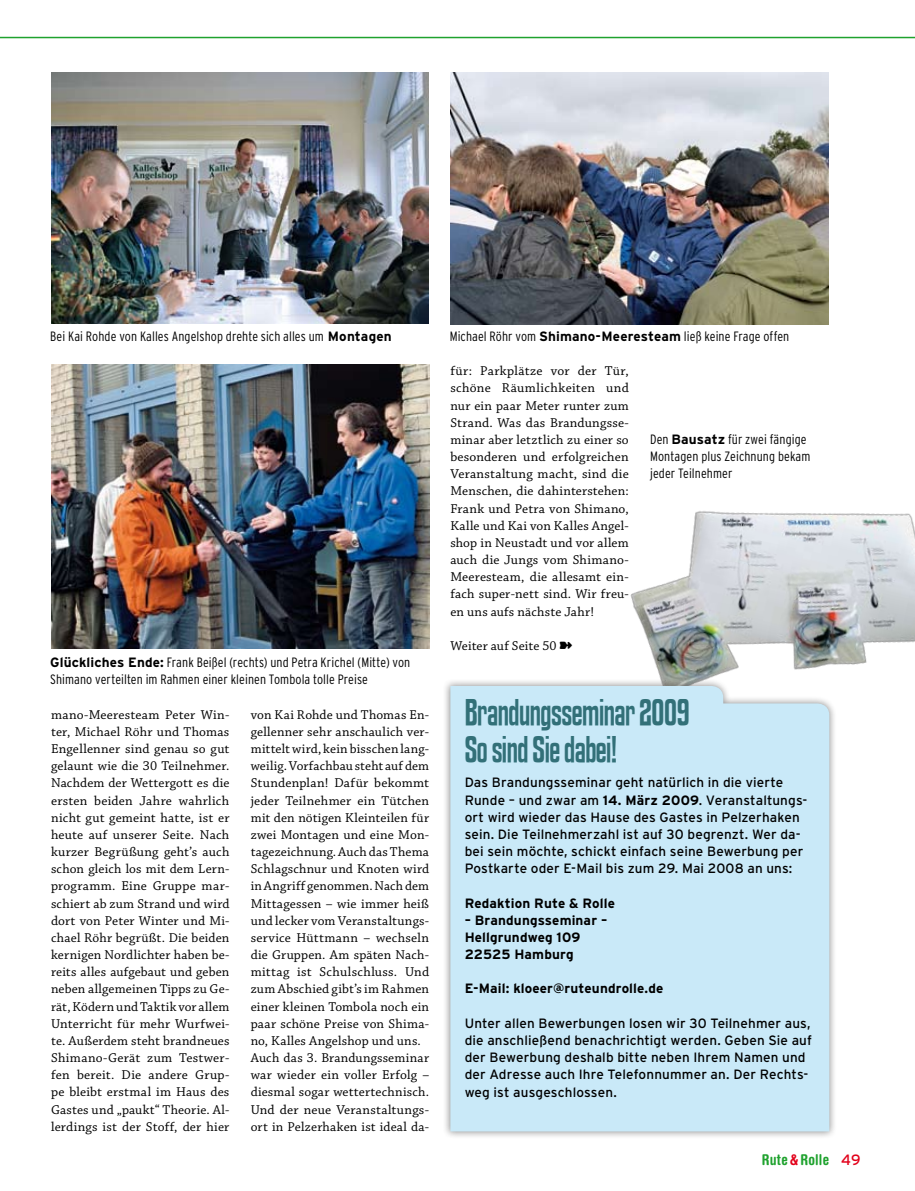
<style>
.page{position:relative;width:915px;height:1191px;background:#fff}
.page>*{position:absolute;margin:0;border:0;box-sizing:border-box;transform-origin:0 0}
.t1{font:36px/37.5px "Kenyan Coffee";letter-spacing:-.005em;color:#327078}
.t2{font:700 condensed 15px "Helvetica Rounded";letter-spacing:.01em;color:#1fa22e}
.t3{font:13.5px/17.1px "Chaparral Pro";letter-spacing:.015em;color:#000;text-align:justify}
.t4{font:13.5px/17.1px "Interstate";letter-spacing:.01em;color:#000}
.t5{font:300 condensed 13.5px/17.1px "Interstate";letter-spacing:.005em;color:#000}
.t6{font:700 13.5px/17.1px "Interstate";letter-spacing:.01em;color:#000}
.s1{font-weight:700;font-stretch:normal}
.s2{font-weight:700}
.s3{color:#e2001a}
.s4{font-family:"Interstate";font-weight:400;font-stretch:normal;color:#e2001a}
</style>
<div class="page">
<hr style="left:0;top:37px;width:914px;height:1px;background:#1fa22e">
<img style="left:630px;top:511px;width:284px;height:167px">
<div style="left:442px;top:678px;width:400px;height:467px;background:#000;opacity:.45"></div>
<div style="left:450px;top:686px;width:379px;height:445px;background:#c9e9f8"></div>
<img style="left:51px;top:72px;width:378px;height:252px">
<img style="left:450px;top:72px;width:378px;height:252px">
<img style="left:51px;top:364px;width:378px;height:284px">
<p class="t5" style="left:50px;top:327px;width:343px">Bei Kai Rohde von Kalles Angelshop drehte sich alles um <span class="s1">Montagen</span></p>
<p class="t5" style="left:50px;top:653px;width:361px"><span class="s1">Glückliches Ende:</span> Frank Beißel (rechts) und Petra Krichel (Mitte) von<br>Shimano verteilten im Rahmen einer kleinen Tombola tolle Preise</p>
<p class="t3" style="left:51px;top:706px;width:180px">mano-Meeresteam Peter Win&shy;ter, Michael Röhr und Thomas Engellenner sind genau so gut gelaunt wie die 30 Teilnehmer.<br>Nachdem der Wettergott es die ersten beiden Jahre wahrlich nicht gut gemeint hatte, ist er heute auf unserer Seite. Nach kurzer Begrüßung geht’s auch schon gleich los mit dem Lern&shy;programm. Eine Gruppe mar&shy;schiert ab zum Strand und wird dort von Peter Winter und Mi&shy;chael Röhr begrüßt. Die beiden kernigen Nordlichter haben be&shy;reits alles aufgebaut und geben neben allgemeinen Tipps zu Ge&shy;rät, Ködern und Taktik vor allem Unterricht für mehr Wurfwei&shy;te. Außerdem steht brandneues Shimano-Gerät zum Testwer&shy;fen bereit. Die andere Grup&shy;pe bleibt erstmal im Haus des Gastes und „paukt“ Theorie. Al&shy;lerdings ist der Stoff, der hier</p>
<p class="t3" style="left:251px;top:706px;width:180px;text-align:left">von Kai Rohde und Thomas En&shy;gellenner sehr anschaulich ver&shy;mittelt wird, kein bisschen lang&shy;weilig. Vorfachbau steht auf dem<br>Stundenplan! Dafür bekommt jeder Teilnehmer ein Tütchen mit den nötigen Kleinteilen für zwei Montagen und eine Mon&shy;tagezeichnung. Auch das Thema<br>Schlagschnur und Knoten wird in Angriff genommen. Nach dem<br>Mittagessen – wie immer heiß und lecker vom Veranstaltungs&shy;service Hüttmann – wechseln die Gruppen. Am späten Nach&shy;mittag ist Schulschluss. Und zum Abschied gibt’s im Rahmen einer kleinen Tombola noch ein paar schöne Preise von Shima&shy;no, Kalles Angelshop und uns.<br>Auch das 3. Brandungsseminar war wieder ein voller Erfolg – diesmal sogar wettertechnisch.<br>Und der neue Veranstaltungs&shy;ort in Pelzerhaken ist ideal da-</p>
<p class="t5" style="left:449px;top:327px;width:341px">Michael Röhr vom <span class="s1">Shimano-Meeresteam</span> ließ keine Frage offen</p>
<p class="t3" style="left:450px;top:363px;width:180px">für: Parkplätze vor der Tür, schöne Räumlichkeiten und nur ein paar Meter runter zum Strand. Was das Brandungsse&shy;minar aber letztlich zu einer so besonderen und erfolgreichen Veranstaltung macht, sind die Menschen, die dahinterstehen:<br>Frank und Petra von Shimano, Kalle und Kai von Kalles Angel&shy;shop in Neustadt und vor allem auch die Jungs vom Shimano-Meeresteam, die allesamt ein&shy;fach super-nett sind. Wir freu&shy;en uns aufs nächste Jahr!</p>
<p class="t3" style="left:450px;top:637px;width:124px">Weiter auf Seite 50 ➽</p>
<p class="t5" style="left:649px;top:430px;width:162px">Den <span class="s1">Bausatz</span> für zwei fängige<br>Montagen plus Zeichnung bekam jeder Teilnehmer</p>
<h1 class="t1" style="left:464px;top:695px;width:226px">Brandungsseminar 2009<br>So sind Sie dabei!</h1>
<p class="t4" style="left:464px;top:774px;width:344px">Das Brandungsseminar geht natürlich in die vierte Runde – und zwar am <span class="s2">14. März 2009</span>. Veranstaltungs&shy;ort wird wieder das Hause des Gastes in Pelzerhaken sein. Die Teilnehmerzahl ist auf 30 begrenzt. Wer da&shy;bei sein möchte, schickt einfach seine Bewerbung per Postkarte oder E-Mail bis zum 29. Mai 2008 an uns:</p>
<p class="t6" style="left:464px;top:894px;width:152px">Redaktion Rute &amp; Rolle</p>
<p class="t6" style="left:464px;top:911px;width:144px">– Brandungsseminar –<br>Hellgrundweg 109<br>22525 Hamburg</p>
<p class="t6" style="left:464px;top:980px;width:200px">E-Mail: kloeer@ruteundrolle.de</p>
<p class="t4" style="left:464px;top:1014px;width:349px">Unter allen Bewerbungen losen wir 30 Teilnehmer aus, die anschließend benachrichtigt werden. Geben Sie auf der Bewerbung deshalb bitte neben Ihrem Namen und der Adresse auch Ihre Telefonnummer an. Der Rechts&shy;weg ist ausgeschlossen.</p>
<p class="t2" style="left:761px;top:1150px;width:100px">Rute<span class="s3">&amp;</span>Rolle <span class="s4">49</span></p>
</div>
